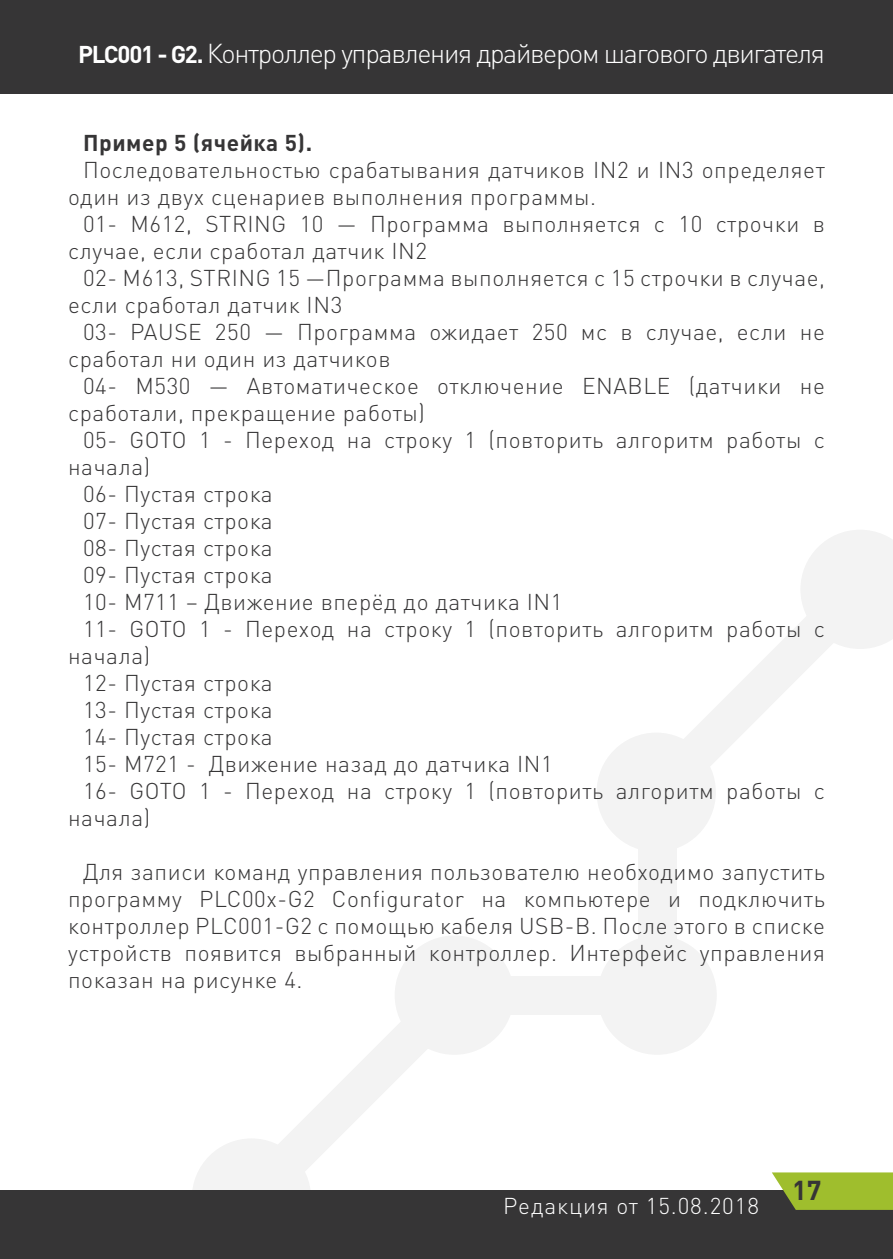
<style>
.page{position:relative;width:893px;height:1259px;background:#fff}
.page>*{position:absolute;margin:0;border:0;box-sizing:border-box;transform-origin:0 0}
.t1{font:300 27px "DIN Pro";letter-spacing:-.05em;color:#fff}
.t2{font:700 27px "DIN Pro";color:#363536}
.Пт_10{font:300 22.8px/27px "DIN Pro";letter-spacing:.025em;color:#363536}
.t3{font:300 22.8px "DIN Pro";letter-spacing:.04em;color:#fff}
.Пт_10-2{font:700 22.8px "DIN Pro";letter-spacing:.025em;color:#363536}
.s1{font-weight:700;font-size:24px}
</style>
<div class="page">
<div style="left:395px;top:935px;width:119px;height:119px;background:#f3f3f3;border-radius:50%"></div>
<div style="left:597px;top:732px;width:119px;height:120px;background:#f3f3f3;border-radius:50%"></div>
<div style="left:597px;top:935px;width:120px;height:119px;background:#f3f3f3;border-radius:50%"></div>
<div style="left:192px;top:1138px;width:119px;height:119px;background:#f3f3f3;border-radius:50%"></div>
<div style="left:638px;top:792px;width:39px;height:203px;background:#f3f3f3"></div>
<div style="left:464px;top:976px;width:203px;height:38px;background:#f3f3f3"></div>
<svg style="left:676px;top:530px;width:217px;height:236px"></svg>
<svg style="left:268px;top:1002px;width:212px;height:169px"></svg>
<div style="left:0;top:0;width:893px;height:94px;background:#363536"></div>
<div style="left:0;top:1190px;width:893px;height:69px;background:#363536"></div>
<svg style="left:772px;top:1172px;width:121px;height:38px;background:#99b534"></svg>
<p class="t1" style="left:78px;top:35px;width:748px"><span class="s1">PLC001 - G2.</span> Контроллер управления драйвером шагового двигателя</p>
<p class="Пт_10-2" style="left:83px;top:127px;width:231px">Пример 5 (ячейка 5).</p>
<p class="Пт_10" style="left:68px;top:155px;width:758px;text-indent:15px">Последовательностью срабатывания датчиков IN2 и IN3 определяет один из двух сценариев выполнения программы.</p>
<p class="Пт_10" style="left:68px;top:209px;width:758px;text-indent:15px">01- M612, STRING 10 — Программа выполняется с 10 строчки в случае, если сработал датчик IN2</p>
<p class="Пт_10" style="left:68px;top:263px;width:758px;text-indent:15px">02- M613, STRING 15 —Программа выполняется с 15 строчки в случае, если сработал датчик IN3</p>
<p class="Пт_10" style="left:68px;top:317px;width:758px;text-indent:15px">03- PAUSE 250 — Программа ожидает 250 мс в случае, если не сработал ни один из датчиков</p>
<p class="Пт_10" style="left:68px;top:371px;width:758px;text-indent:15px">04- M530 — Автоматическое отключение ENABLE (датчики не сработали, прекращение работы)</p>
<p class="Пт_10" style="left:68px;top:425px;width:758px;text-indent:15px">05- GOTO 1 - Переход на строку 1 (повторить алгоритм работы с начала)</p>
<p class="Пт_10" style="left:83px;top:479px;width:191px">06- Пустая строка</p>
<p class="Пт_10" style="left:83px;top:506px;width:191px">07- Пустая строка</p>
<p class="Пт_10" style="left:83px;top:533px;width:191px">08- Пустая строка</p>
<p class="Пт_10" style="left:83px;top:560px;width:191px">09- Пустая строка</p>
<p class="Пт_10" style="left:83px;top:587px;width:481px">10- M711 – Движение вперёд до датчика IN1</p>
<p class="Пт_10" style="left:68px;top:614px;width:758px;text-indent:15px">11- GOTO 1 - Переход на строку 1 (повторить алгоритм работы с начала)</p>
<p class="Пт_10" style="left:83px;top:668px;width:191px">12- Пустая строка</p>
<p class="Пт_10" style="left:83px;top:695px;width:191px">13- Пустая строка</p>
<p class="Пт_10" style="left:83px;top:722px;width:191px">14- Пустая строка</p>
<p class="Пт_10" style="left:83px;top:749px;width:471px">15- М721 - Движение назад до датчика IN1</p>
<p class="Пт_10" style="left:68px;top:776px;width:758px;text-indent:15px">16- GOTO 1 - Переход на строку 1 (повторить алгоритм работы с начала)</p>
<p class="Пт_10" style="left:68px;top:857px;width:758px;text-align:justify;text-indent:15px">Для записи команд управления пользователю необходимо запустить программу PLC00x-G2 Configurator на компьютере и подключить контроллер PLC001-G2 с помощью кабеля USB-B. После этого в списке устройств появится выбранный контроллер. Интерфейс управления показан на рисунке 4.</p>
<p class="t3" style="left:503px;top:1190px;width:257px">Редакция от 15.08.2018</p>
<p class="t2" style="left:792px;top:1171px;width:31px">17</p>
</div>
